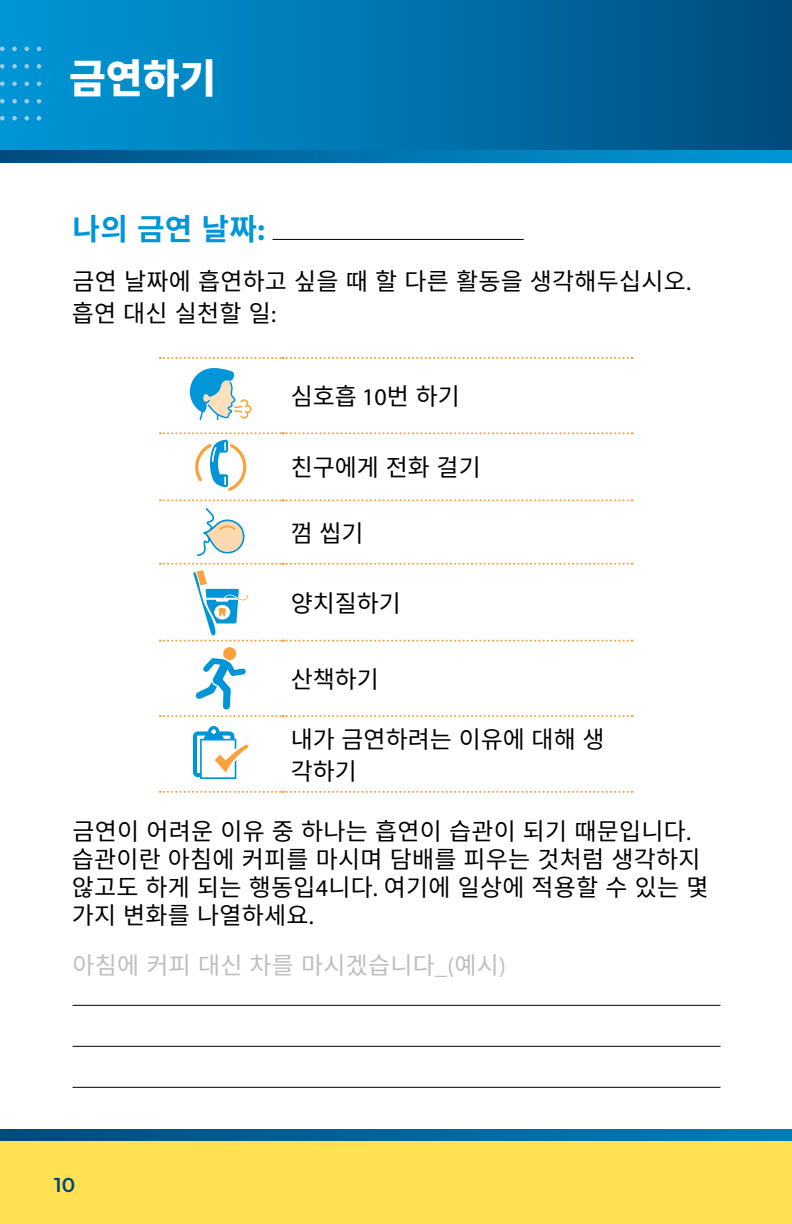
<style>
.page{position:relative;width:792px;height:1224px;background:#fff}
.page>*{position:absolute;margin:0;border:0;box-sizing:border-box;transform-origin:0 0}
.t1{font:900 40px "Noto Sans CJ Kkr";color:#fff}
.t2{font:700 30px "Noto Sans CJ Kkr";color:#0096d7}
.t3{font:24px/28px "Noto Sans CJ Kkr";letter-spacing:.01em;color:#000}
.t4{font:24px "Noto Sans CJ Kkr";letter-spacing:.01em;color:#bcbec0}
.t5{font:600 20px "Montserrat";color:#004879}
.s1{font-family:"Myriad Pro"}
</style>
<div class="page">
<div style="left:0;top:0;width:792px;height:153px;background:linear-gradient(to right,#0098d9,#004e80)"></div>
<svg style="left:0;top:151px;width:792px;height:11px;background:#0073ad"></svg>
<svg style="left:24px;top:64px;width:5px;height:5px"></svg>
<svg style="left:24px;top:81px;width:5px;height:5px"></svg>
<svg style="left:24px;top:99px;width:5px;height:5px"></svg>
<svg style="left:24px;top:47px;width:5px;height:4px"></svg>
<svg style="left:37px;top:64px;width:4px;height:5px"></svg>
<svg style="left:37px;top:81px;width:4px;height:5px"></svg>
<svg style="left:37px;top:99px;width:4px;height:5px"></svg>
<svg style="left:37px;top:47px;width:4px;height:4px"></svg>
<svg style="left:0;top:64px;width:5px;height:5px"></svg>
<svg style="left:0;top:81px;width:5px;height:5px"></svg>
<svg style="left:0;top:99px;width:5px;height:5px"></svg>
<svg style="left:0;top:47px;width:5px;height:4px"></svg>
<svg style="left:12px;top:64px;width:5px;height:5px"></svg>
<svg style="left:12px;top:81px;width:5px;height:5px"></svg>
<svg style="left:12px;top:99px;width:5px;height:5px"></svg>
<svg style="left:12px;top:47px;width:5px;height:4px"></svg>
<svg style="left:24px;top:116px;width:5px;height:4px"></svg>
<svg style="left:37px;top:116px;width:4px;height:4px"></svg>
<svg style="left:0;top:116px;width:5px;height:4px"></svg>
<svg style="left:12px;top:116px;width:5px;height:4px"></svg>
<div style="left:0;top:1135px;width:792px;height:89px;background:#ffe152"></div>
<hr style="left:273px;top:239px;width:251px;height:1px;background:#000">
<svg style="left:160px;top:357px;width:473px;height:2px"></svg>
<svg style="left:160px;top:432px;width:473px;height:2px"></svg>
<svg style="left:160px;top:499px;width:473px;height:2px"></svg>
<svg style="left:160px;top:791px;width:473px;height:2px"></svg>
<svg style="left:190px;top:368px;width:62px;height:52px"></svg>
<svg style="left:195px;top:440px;width:51px;height:51px"></svg>
<svg style="left:197px;top:508px;width:48px;height:48px"></svg>
<svg style="left:160px;top:563px;width:473px;height:154px"></svg>
<svg style="left:193px;top:726px;width:56px;height:53px"></svg>
<hr style="left:73px;top:1005px;width:648px;height:1px;background:#000">
<hr style="left:73px;top:1046px;width:648px;height:1px;background:#000">
<hr style="left:73px;top:1087px;width:648px;height:1px;background:#000">
<svg style="left:0;top:1129px;width:792px;height:12px;background:#00639a"></svg>
<h1 class="t1" style="left:69px;top:56px;width:149px">금연하기</h1>
<h3 class="t2" style="left:73px;top:212px;width:194px">나의 금연 날짜<span class="s1">:</span></h3>
<p class="t3" style="left:72px;top:266px;width:621px;line-height:32px">금연 날짜에 흡연하고 싶을 때 할 다른 활동을 생각해두십시오<span class="s1">. </span>흡연 대신 실천할 일<span class="s1">:</span></p>
<p class="t3" style="left:291px;top:383px;width:171px">심호흡 <span class="s1">10</span>번 하기</p>
<p class="t3" style="left:291px;top:454px;width:192px">친구에게 전화 걸기</p>
<p class="t3" style="left:291px;top:519px;width:74px">껌 씹기</p>
<p class="t3" style="left:291px;top:589px;width:112px">양치질하기</p>
<p class="t3" style="left:291px;top:666px;width:90px">산책하기</p>
<p class="t3" style="left:291px;top:723px;width:315px;line-height:32px">내가 금연하려는 이유에 대해 생 각하기</p>
<p class="t3" style="left:72px;top:818px;width:638px">금연이 어려운 이유 중 하나는 흡연이 습관이 되기 때문입니다<span class="s1">. </span>습관이란 아침에 커피를 마시며 담배를 피우는 것처럼 생각하지 않고도 하게 되는 행동입<span class="s1">4</span>니다<span class="s1">.</span> 여기에 일상에 적용할 수 있는 몇 가지 변화를 나열하세요<span class="s1">.</span></p>
<p class="t4" style="left:73px;top:952px;width:435px">아침에 커피 대신 차를 마시겠습니다<span class="s1">_(</span>예시<span class="s1">)</span></p>
<p class="t5" style="left:54px;top:1171px;width:23px">10</p>
</div>
